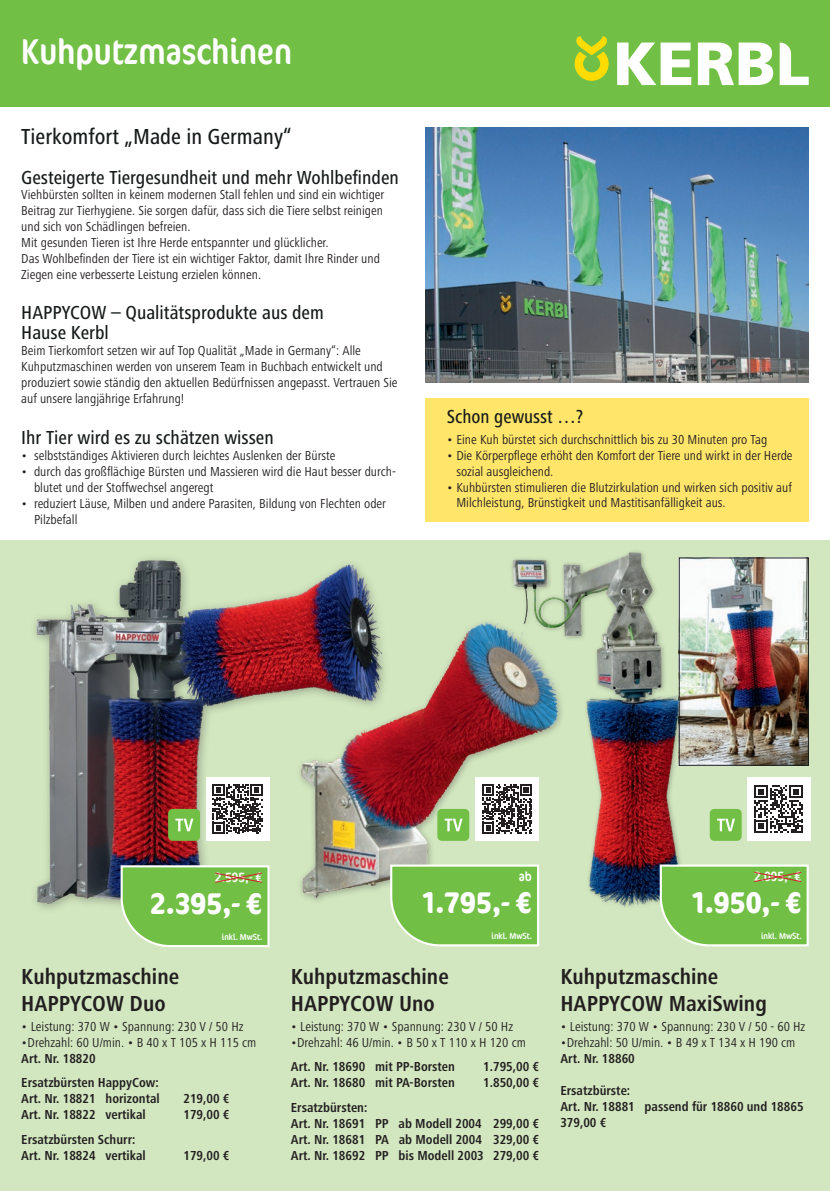
<style>
.page{position:relative;width:830px;height:1191px;background:#fff}
.page>*{position:absolute;margin:0;border:0;box-sizing:border-box;transform-origin:0 0}
.t1{font:condensed 36px "Cocon Offc Pro";color:#fff}
.t2{font:700 condensed 30px "Cocon Offc Pro";color:#fff}
.t3{font:700 condensed 22.5px/26.5px "Frutiger Next LTW1 G";color:#231f20}
.t4{font:500 condensed 22.5px "Frutiger Next LTW1 G";color:#161a1a}
.t5{font:500 condensed 19.5px/20.5px "Frutiger Next LTW1 G";color:#161a1a}
.t6{font:condensed 13.5px/15.9px "Frutiger Next LTW1 G";color:#231f20}
.t7{font:700 condensed 13.5px/15.9px "Frutiger Next LTW1 G";color:#231f20}
.t8{font:condensed 13.5px "Cocon Offc Pro";color:#fff}
.t9{font:condensed 9px "Cocon Offc Pro";color:#fff}
</style>
<div class="page">
<div style="left:0;top:0;width:829px;height:106px;background:#71bf44"></div>
<svg style="left:574px;top:36px;width:34px;height:45px"></svg>
<svg style="left:617px;top:43px;width:74px;height:42px"></svg>
<svg style="left:697px;top:43px;width:75px;height:42px"></svg>
<svg style="left:779px;top:43px;width:29px;height:42px"></svg>
<div style="left:425px;top:399px;width:383px;height:123px;background:#ffe569"></div>
<div style="left:0;top:540px;width:829px;height:651px;background:#d2e7c0"></div>
<img style="left:697px;top:559px;width:109px;height:204px">
<div style="left:678px;top:557px;width:130px;height:208px;border:1px solid #161a1a"></div>
<img style="left:425px;top:128px;width:383px;height:255px">
<img style="left:511px;top:551px;width:186px;height:356px">
<img style="left:392px;top:617px;width:172px;height:287px">
<img style="left:34px;top:558px;width:357px;height:352px">
<div style="left:475px;top:777px;width:64px;height:64px;background:#fff"></div>
<svg style="left:482px;top:784px;width:50px;height:50px"></svg>
<div style="left:437px;top:809px;width:32px;height:32px;background:#71bf44;border-radius:5px"></div>
<svg style="left:444px;top:818px;width:18px;height:13px"></svg>
<div style="left:206px;top:777px;width:63px;height:64px;background:#fff"></div>
<svg style="left:212px;top:784px;width:50px;height:50px"></svg>
<div style="left:168px;top:809px;width:32px;height:32px;background:#71bf44;border-radius:5px"></div>
<svg style="left:175px;top:818px;width:18px;height:13px"></svg>
<div style="left:746px;top:777px;width:64px;height:64px;background:#fff"></div>
<svg style="left:754px;top:785px;width:48px;height:48px"></svg>
<div style="left:709px;top:809px;width:32px;height:32px;background:#71bf44;border-radius:5px"></div>
<svg style="left:717px;top:818px;width:17px;height:13px"></svg>
<svg style="left:119px;top:864px;width:151px;height:83px;background:#80c258"></svg>
<svg style="left:389px;top:863px;width:151px;height:84px;background:#82c65b"></svg>
<svg style="left:658px;top:863px;width:151px;height:84px;background:#82c45a"></svg>
<h1 class="t1" style="left:21px;top:27px;width:272px">Kuhputzmaschinen</h1>
<h3 class="t4" style="left:21px;top:123px;width:272px">Tierkomfort „Made in Germany“</h3>
<h3 class="t5" style="left:21px;top:167px;width:379px">Gesteigerte Tiergesundheit und mehr Wohlbefinden</h3>
<p class="t6" style="left:21px;top:187px;width:364px">Viehbürsten sollten in keinem modernen Stall fehlen und sind ein wichtiger Beitrag zur Tierhygiene. Sie sorgen dafür, dass sich die Tiere selbst reinigen und sich von Schädlingen befreien.<br>Mit gesunden Tieren ist Ihre Herde entspannter und glücklicher.<br>Das Wohlbefinden der Tiere ist ein wichtiger Faktor, damit Ihre Rinder und Ziegen eine verbesserte Leistung erzielen können.</p>
<h3 class="t5" style="left:21px;top:302px;width:304px">HAPPYCOW – Qualitätsprodukte aus dem<br>Hause Kerbl</h3>
<p class="t6" style="left:21px;top:343px;width:377px">Beim Tierkomfort setzen wir auf Top Qualität „Made in Germany“: Alle Kuhputzmaschinen werden von unserem Team in Buchbach entwickelt und produziert sowie ständig den aktuellen Bedürfnissen angepasst. Vertrauen Sie auf unsere langjährige Erfahrung!</p>
<h3 class="t5" style="left:21px;top:427px;width:254px">Ihr Tier wird es zu schätzen wissen</h3>
<p class="t6" style="left:21px;top:448px;width:315px">• selbstständiges Aktivieren durch leichtes Auslenken der Bürste</p>
<p class="t6" style="left:34px;top:464px;width:363px;text-indent:-13px">• durch das großflächige Bürsten und Massieren wird die Haut besser durch&shy;blutet und der Stoffwechsel angeregt</p>
<p class="t6" style="left:34px;top:495px;width:353px;text-indent:-13px">• reduziert Läuse, Milben und andere Parasiten, Bildung von Flechten oder<br>Pilzbefall</p>
<h3 class="t5" style="left:446px;top:407px;width:138px">Schon gewusst …?</h3>
<p class="t6" style="left:446px;top:431px;width:322px">• Eine Kuh bürstet sich durchschnittlich bis zu 30 Minuten pro Tag</p>
<p class="t6" style="left:456px;top:447px;width:337px;text-indent:-9px">• Die Körperpflege erhöht den Komfort der Tiere und wirkt in der Herde sozial ausgleichend.</p>
<p class="t6" style="left:456px;top:479px;width:337px;text-indent:-9px">• Kuhbürsten stimulieren die Blutzirkulation und wirken sich positiv auf<br>Milchleistung, Brünstigkeit und Mastitisanfälligkeit aus.</p>
<p class="t8" style="left:215px;top:868px;width:49px">2.595,- €</p>
<h2 class="t2" style="left:150px;top:882px;width:113px">2.395,- €</h2>
<p class="t9" style="left:222px;top:930px;width:42px">inkl. MwSt.</p>
<p class="t8" style="left:518px;top:867px;width:14px">ab</p>
<h2 class="t2" style="left:419px;top:881px;width:113px">1.795,- €</h2>
<p class="t9" style="left:491px;top:929px;width:42px">inkl. MwSt.</p>
<p class="t8" style="left:753px;top:867px;width:49px">2.095,- €</p>
<h2 class="t2" style="left:689px;top:881px;width:113px">1.950,- €</h2>
<p class="t9" style="left:760px;top:929px;width:42px">inkl. MwSt.</p>
<h3 class="t3" style="left:21px;top:963px;width:159px">Kuhputzmaschine<br>HAPPYCOW Duo</h3>
<p class="t6" style="left:21px;top:1018px;width:224px">• Leistung: 370 W • Spannung: 230 V / 50 Hz</p>
<p class="t6" style="left:21px;top:1034px;width:236px">•Drehzahl: 60 U/min. • B 40 x T 105 x H 115 cm</p>
<p class="t7" style="left:21px;top:1046px;width:139px;line-height:24.5px">Art. Nr. 18820<br>Ersatzbürsten HappyCow:</p>
<p class="t7" style="left:21px;top:1090px;width:140px">Art. Nr. 18821 horizontal</p>
<p class="t7" style="left:183px;top:1090px;width:47px">219,00 €</p>
<p class="t7" style="left:21px;top:1106px;width:126px">Art. Nr. 18822 vertikal</p>
<p class="t7" style="left:183px;top:1106px;width:47px">179,00 €</p>
<p class="t7" style="left:21px;top:1131px;width:126px">Ersatzbürsten Schurr:<br>Art. Nr. 18824 vertikal</p>
<p class="t7" style="left:183px;top:1147px;width:47px">179,00 €</p>
<h3 class="t3" style="left:291px;top:963px;width:159px">Kuhputzmaschine<br>HAPPYCOW Uno</h3>
<p class="t6" style="left:291px;top:1018px;width:224px">• Leistung: 370 W • Spannung: 230 V / 50 Hz</p>
<p class="t6" style="left:291px;top:1034px;width:236px">•Drehzahl: 46 U/min. • B 50 x T 110 x H 120 cm</p>
<p class="t7" style="left:291px;top:1059px;width:166px">Art. Nr. 18690 mit PP-Borsten</p>
<p class="t7" style="left:483px;top:1059px;width:57px">1.795,00 €</p>
<p class="t7" style="left:291px;top:1074px;width:165px">Art. Nr. 18680 mit PA-Borsten</p>
<p class="t7" style="left:483px;top:1074px;width:57px">1.850,00 €</p>
<p class="t7" style="left:291px;top:1099px;width:250px">Ersatzbürsten:<br>Art. Nr. 18691 PP ab Modell 2004 299,00 € Art. Nr. 18681 PA ab Modell 2004 329,00 € Art. Nr. 18692 PP bis Modell 2003 279,00 €</p>
<h3 class="t3" style="left:560px;top:963px;width:208px">Kuhputzmaschine<br>HAPPYCOW MaxiSwing</h3>
<p class="t6" style="left:560px;top:1018px;width:246px">• Leistung: 370 W • Spannung: 230 V / 50 - 60 Hz</p>
<p class="t6" style="left:560px;top:1034px;width:236px">•Drehzahl: 50 U/min. • B 49 x T 134 x H 190 cm</p>
<p class="t7" style="left:560px;top:1050px;width:76px">Art. Nr. 18860</p>
<p class="t7" style="left:560px;top:1082px;width:244px">Ersatzbürste:<br>Art. Nr. 18881 passend für 18860 und 18865<br>379,00 €</p>
</div>
